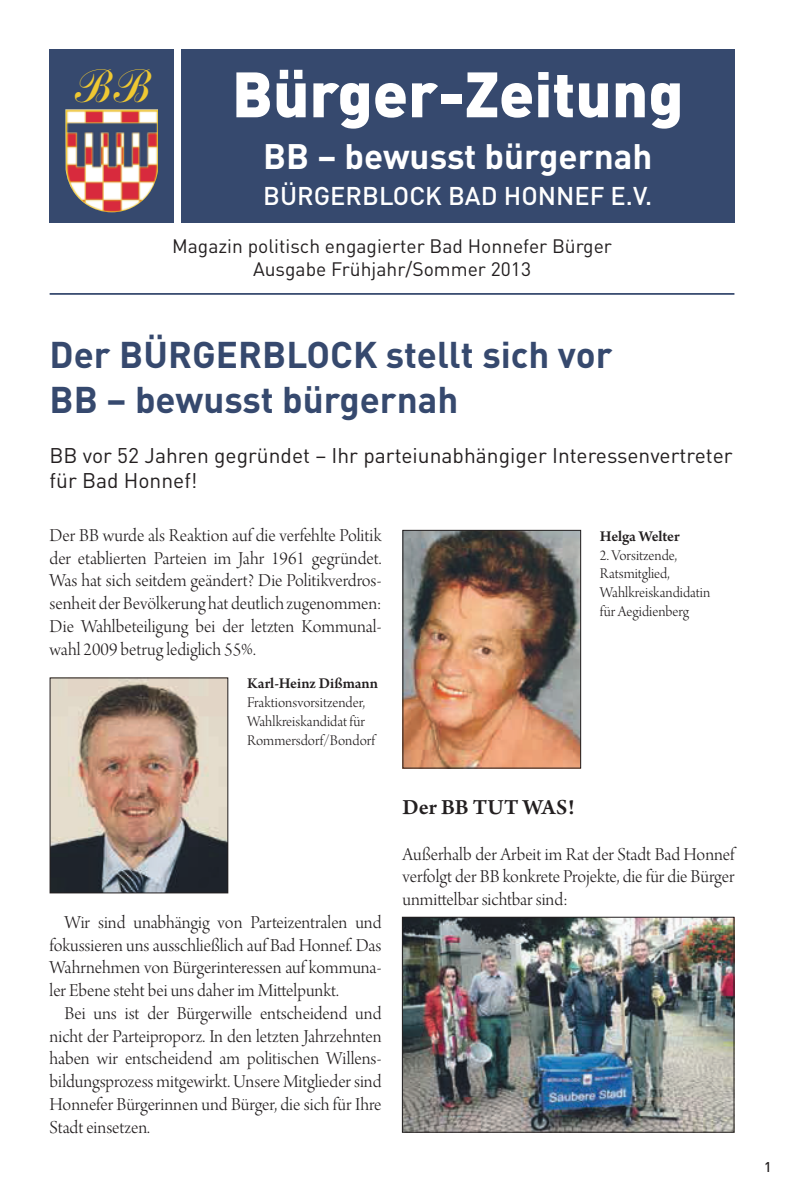
<style>
.page{position:relative;width:794px;height:1191px;background:#fff}
.page>*{position:absolute;margin:0;border:0;box-sizing:border-box;transform-origin:0 0}
.t1{font:900 63px "DIN";color:#fff}
.t2{font:46.9px "Commercial Script D";color:#efc832}
.t3{font:700 36.75px/44.1px "DIN";color:#36496e}
.t4{font:700 35px "DIN";color:#fff}
.t5{font:500 25.38px "DIN";color:#fff}
.t6{font:600 22.75px "Arno Pro";letter-spacing:-.005em;color:#231f20}
.t7{font:21px/25.2px "DIN";color:#231f20}
.t8{font:19.25px/22.8px "Arno Pro Light Display";color:#231f20;text-align:justify}
.t9{font:19.25px/23.1px "DIN";color:#231f20;text-align:center}
.t10{font:15.75px/18.9px "Arno Pro Light Display";color:#231f20}
.t11{font:600 15.75px "Arno Pro";letter-spacing:-.005em;color:#231f20}
.t12{font:500 14px "DIN";color:#231f20}
</style>
<div class="page">
<div style="left:181px;top:50px;width:553px;height:173px;background:#36496e"></div>
<hr style="left:50px;top:293px;width:684px;height:2px;background:#36496e">
<div style="left:50px;top:50px;width:124px;height:173px;background:#36496e"></div>
<img style="left:65px;top:109px;width:93px;height:103px">
<img style="left:52px;top:679px;width:174px;height:212px">
<div style="left:50px;top:677px;width:178px;height:216px;border:1px solid #231f20"></div>
<img style="left:404px;top:532px;width:175px;height:234px">
<div style="left:402px;top:530px;width:179px;height:238px;border:1px solid #231f20"></div>
<img style="left:404px;top:918px;width:328px;height:212px">
<div style="left:402px;top:916px;width:332px;height:216px;border:1px solid #231f20"></div>
<h2 class="t2" style="left:73px;top:59px;width:79px">BB</h2>
<h1 class="t1" style="left:232px;top:52px;width:453px">Bürger-Zeitung</h1>
<h3 class="t4" style="left:263px;top:134px;width:391px">BB – bewusst bürgernah</h3>
<h3 class="t5" style="left:263px;top:179px;width:390px">BÜRGERBLOCK BAD HONNEF E.V.</h3>
<p class="t9" style="left:172px;top:234px;width:441px">Magazin politisch engagierter Bad Honnefer Bürger<br>Ausgabe Frühjahr/Sommer 2013</p>
<h3 class="t3" style="left:50px;top:331px;width:564px">Der BÜRGERBLOCK stellt sich vor<br>BB – bewusst bürgernah</h3>
<p class="t7" style="left:50px;top:442px;width:684px">BB vor 52 Jahren gegründet – Ihr parteiunabhängiger Interessenvertreter für Bad Honnef!</p>
<p class="t8" style="left:50px;top:525px;width:333px">Der BB wurde als Reaktion auf die verfehlte Politik der etablierten Parteien im Jahr 1961 gegründet.<br>Was hat sich seitdem geändert? Die Politikverdros&shy;senheit der Bevölkerung hat deutlich zugenommen:<br>Die Wahlbeteiligung bei der letzten Kommunal&shy;wahl 2009 betrug lediglich 55%.</p>
<p class="t11" style="left:247px;top:674px;width:132px">Karl-Heinz Dißmann</p>
<p class="t10" style="left:247px;top:694px;width:129px">Fraktionsvorsitzender,<br>Wahlkreiskandidat für<br>Rommersdorf/Bondorf</p>
<p class="t11" style="left:600px;top:527px;width:81px">Helga Welter</p>
<p class="t10" style="left:600px;top:546px;width:112px">2. Vorsitzende,<br>Ratsmitglied,<br>Wahlkreiskandidatin für Aegidienberg</p>
<p class="t8" style="left:50px;top:912px;width:333px;text-indent:15px">Wir sind unabhängig von Parteizentralen und fokussieren uns ausschließlich auf Bad Honnef. Das Wahrnehmen von Bürgerinteressen auf kommuna&shy;ler Ebene steht bei uns daher im Mittelpunkt.</p>
<p class="t8" style="left:50px;top:1003px;width:333px;text-indent:15px">Bei uns ist der Bürgerwille entscheidend und nicht der Parteiproporz. In den letzten Jahrzehnten haben wir entscheidend am politischen Willens&shy;bildungsprozess mitgewirkt. Unsere Mitglieder sind Honnefer Bürgerinnen und Bürger, die sich für Ihre Stadt einsetzen.</p>
<p class="t6" style="left:402px;top:794px;width:174px">Der BB TUT WAS!</p>
<p class="t8" style="left:402px;top:843px;width:333px">Außerhalb der Arbeit im Rat der Stadt Bad Honnef verfolgt der BB konkrete Projekte, die für die Bürger unmittelbar sichtbar sind:</p>
<p class="t12" style="left:764px;top:1157px;width:9px">1</p>
</div>
